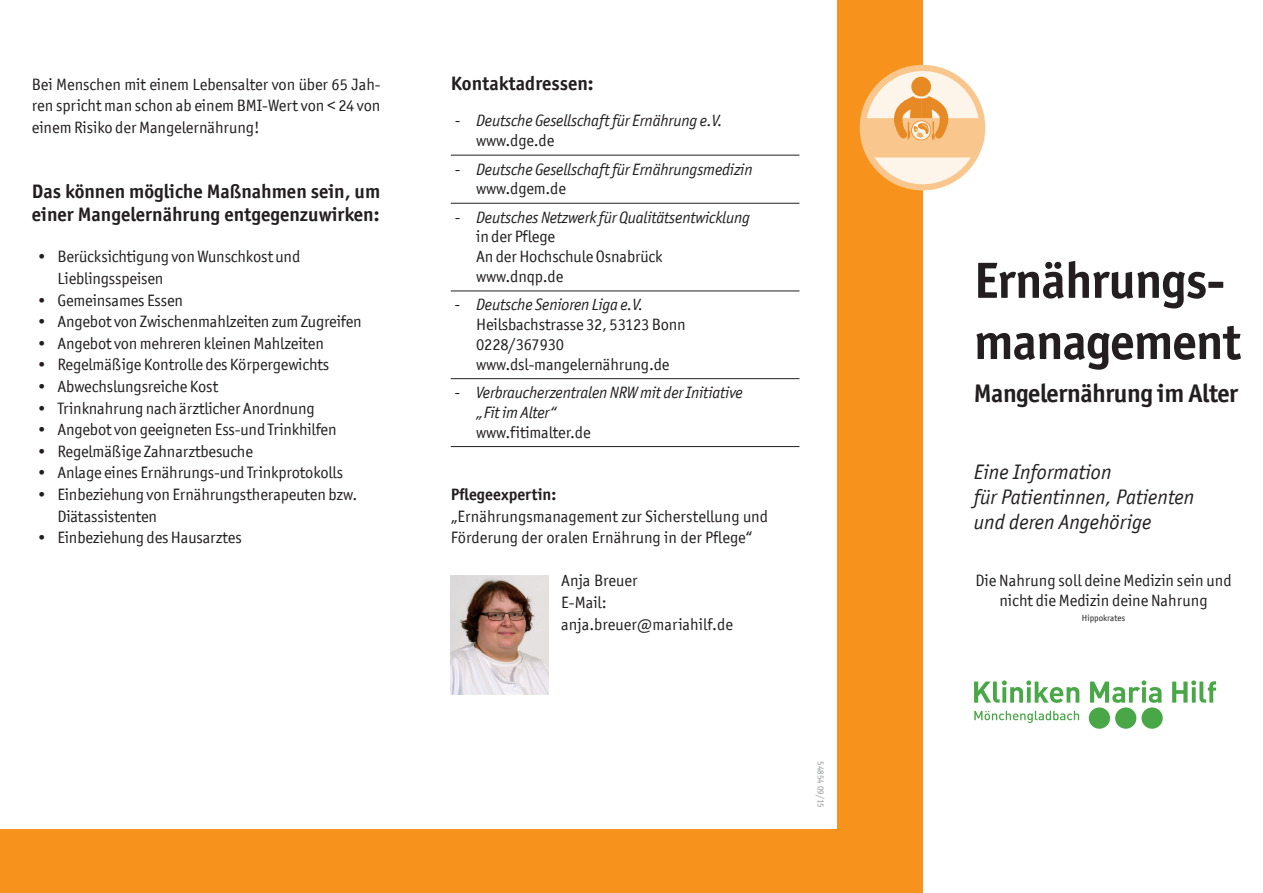
<style>
.page{position:relative;width:1263px;height:893px;background:#fff}
.page>*{position:absolute;margin:0;border:0;box-sizing:border-box;transform-origin:0 0}
.t1{font:700 51px/61.2px "Officina San ITC";letter-spacing:-.02em;color:#231f20}
.t2{font:700 25.5px "Officina San ITC";letter-spacing:-.02em;color:#231f20}
.t3{font:italic 21px/25.2px "Officina San ITC";color:#231f20}
.t4{font:700 19.5px/23.4px "Officina San ITC";color:#231f20}
.t5{font:16.5px/21.6px "Officina San ITC";letter-spacing:-.01em;color:#231f20}
.t6{font:italic 16.5px/19.8px "Officina San ITC";letter-spacing:-.01em;color:#231f20}
.t7{font:700 16.5px "Officina San ITC";color:#231f20}
.t8{font:9px "Officina San ITC";color:#231f20}
.t9{font:9px "Officina San ITC";color:#939598}
.s1{font-family:"Myriad Pro";font-style:normal}
.s2{font-style:normal}
.s3{font-family:"Myriad Pro"}
.s4{font-style:italic}
</style>
<div class="page">
<svg style="left:974px;top:680px;width:242px;height:23px"></svg>
<svg style="left:974px;top:711px;width:105px;height:12px"></svg>
<div style="left:1115px;top:707px;width:21px;height:22px;background:#4aa748;border-radius:50%"></div>
<div style="left:1141px;top:707px;width:22px;height:22px;background:#4aa748;border-radius:50%"></div>
<div style="left:1089px;top:707px;width:21px;height:22px;background:#4aa748;border-radius:50%"></div>
<div style="left:838px;top:0;width:85px;height:893px;background:#f7931d"></div>
<div style="left:0;top:829px;width:842px;height:64px;background:#f7931d"></div>
<hr style="left:451px;top:155px;width:348px;height:1px;background:#231f20">
<hr style="left:451px;top:203px;width:348px;height:1px;background:#231f20">
<hr style="left:451px;top:291px;width:348px;height:1px;background:#231f20">
<hr style="left:451px;top:378px;width:348px;height:1px;background:#231f20">
<hr style="left:451px;top:446px;width:348px;height:1px;background:#231f20">
<img style="left:451px;top:576px;width:98px;height:119px">
<div style="left:860px;top:65px;width:125px;height:125px;background:#f9c78d;border-radius:50%"></div>
<div style="left:866px;top:71px;width:113px;height:113px;background:#fdf5e9;border-radius:50%"></div>
<div style="left:911px;top:77px;width:20px;height:19px;background:#e88a24;border-radius:50%"></div>
<svg style="left:863px;top:96px;width:119px;height:61px"></svg>
<p class="t5" style="left:32px;top:73px;width:350px;text-align:justify">Bei Menschen mit einem Lebensalter von über 65 Jah&shy;ren spricht man schon ab einem BMI-Wert von &lt; 24 von einem Risiko der Mangelernährung!</p>
<p class="t4" style="left:32px;top:179px;width:350px">Das können mögliche Maßnahmen sein, um einer Mangelernährung entgegenzuwirken:</p>
<p class="t5" style="left:57px;top:246px;width:244px;text-indent:-21px">• Berücksichtigung von Wunschkost und<br>Lieblingsspeisen</p>
<p class="t5" style="left:36px;top:289px;width:148px">• Gemeinsames Essen</p>
<p class="t5" style="left:36px;top:311px;width:327px">• Angebot von Zwischenmahlzeiten zum Zugreifen</p>
<p class="t5" style="left:36px;top:332px;width:289px">• Angebot von mehreren kleinen Mahlzeiten</p>
<p class="t5" style="left:36px;top:354px;width:294px">• Regelmäßige Kontrolle des Körpergewichts</p>
<p class="t5" style="left:36px;top:376px;width:184px">• Abwechslungsreiche Kost</p>
<p class="t5" style="left:36px;top:397px;width:280px">• Trinknahrung nach ärztlicher Anordnung</p>
<p class="t5" style="left:36px;top:419px;width:302px">• Angebot von geeigneten Ess-und Trinkhilfen</p>
<p class="t5" style="left:36px;top:440px;width:218px">• Regelmäßige Zahnarztbesuche</p>
<p class="t5" style="left:36px;top:462px;width:308px">• Anlage eines Ernährungs-und Trinkprotokolls</p>
<p class="t5" style="left:57px;top:484px;width:301px;text-indent:-21px">• Einbeziehung von Ernährungstherapeuten bzw.<br>Diätassistenten</p>
<p class="t5" style="left:36px;top:527px;width:207px">• Einbeziehung des Hausarztes</p>
<p class="t4" style="left:451px;top:71px;width:144px">Kontaktadressen:</p>
<p class="t6" style="left:476px;top:111px;width:248px;text-indent:-21px"><span class="s1">-</span> Deutsche Gesellschaft für Ernährung e.V. <span class="s2">www.dge.de</span></p>
<p class="t6" style="left:476px;top:159px;width:278px;text-indent:-21px"><span class="s1">-</span> Deutsche Gesellschaft für Ernährungsmedizin <span class="s2">www.dgem.de</span></p>
<p class="t5" style="left:476px;top:207px;width:275px;line-height:19.8px;text-indent:-21px"><span class="s3">-</span> <span class="s4">Deutsches Netzwerk für Qualitätsentwicklung </span>in der Pflege<br>An der Hochschule Osnabrück www.dnqp.de</p>
<p class="t5" style="left:476px;top:295px;width:211px;line-height:19.8px;text-indent:-21px"><span class="s3">-</span> <span class="s4">Deutsche Senioren Liga e.V.<br></span>Heilsbachstrasse 32, 53123 Bonn<br>0228/367930 www.dsl-mangelernährung.de</p>
<p class="t6" style="left:476px;top:383px;width:268px;text-indent:-21px"><span class="s1">-</span> Verbraucherzentralen NRW mit der Initiative „Fit im Alter“</p>
<p class="t5" style="left:476px;top:421px;width:116px">www.fitimalter.de</p>
<p class="t7" style="left:451px;top:484px;width:107px">Pflegeexpertin:</p>
<p class="t5" style="left:451px;top:505px;width:319px">„Ernährungsmanagement zur Sicherstellung und<br>Förderung der oralen Ernährung in der Pflege“</p>
<p class="t5" style="left:561px;top:570px;width:173px">Anja Breuer<br>E-Mail: anja.breuer@mariahilf.de</p>
<p class="t9" style="left:826px;top:761px;width:48px;rotate:90deg">54854 09/15</p>
<h1 class="t1" style="left:974px;top:249px;width:269px">Ernährungs&shy;management</h1>
<h2 class="t2" style="left:974px;top:378px;width:266px">Mangelernährung im Alter</h2>
<p class="t3" style="left:974px;top:459px;width:222px">Eine Information<br>für Patientinnen, Patienten und deren Angehörige</p>
<p class="t5" style="left:975px;top:570px;width:258px;line-height:19.8px;text-align:center">Die Nahrung soll deine Medizin sein und nicht die Medizin deine Nahrung</p>
<p class="t8" style="left:1082px;top:613px;width:45px">Hippokrates</p>
</div>
